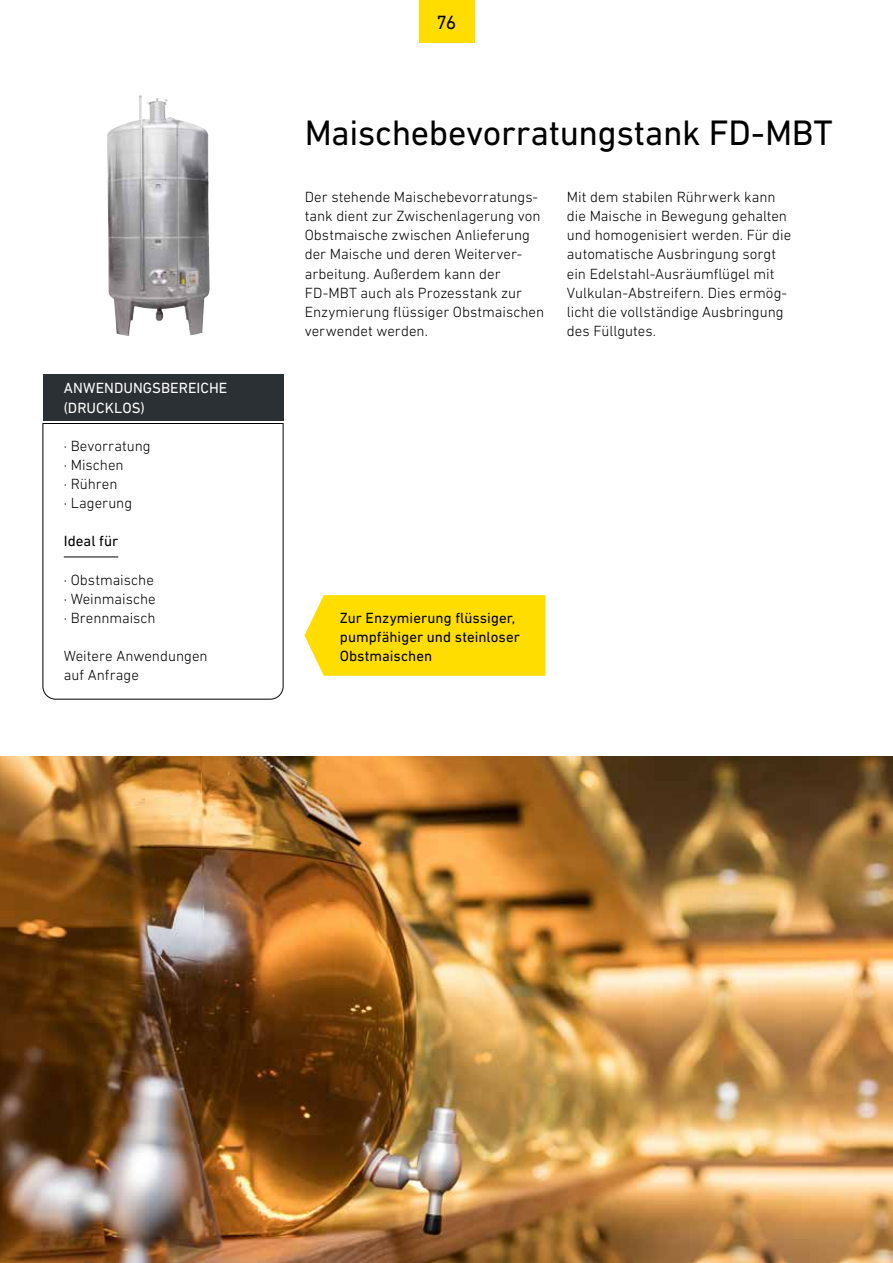
<style>
.page{position:relative;width:893px;height:1263px;background:#fff}
.page>*{position:absolute;margin:0;border:0;box-sizing:border-box;transform-origin:0 0}
.t1{font:36px "DIN Next LT Pro";letter-spacing:-.015em;color:#000}
.t2{font:19.5px "DIN Next LT Pro";color:#000}
.t3{font:300 15px/19.2px "DIN Next LT Pro";color:#000}
.t4{font:15px/19.2px "DIN Next LT Pro";color:#000}
.t5{font:15px/19.2px "DIN Next LT Pro";letter-spacing:.005em;color:#fff}
</style>
<div class="page">
<img style="left:107px;top:95px;width:103px;height:241px">
<img style="left:0;top:757px;width:893px;height:506px">
<div style="left:43px;top:374px;width:240px;height:47px;background:#2b3034"></div>
<svg style="left:42px;top:423px;width:242px;height:277px"></svg>
<hr style="left:64px;top:557px;width:54px;height:1px;background:#000">
<div style="left:304px;top:595px;width:241px;height:81px;background:#fd0"></div>
<div style="left:419px;top:0;width:55px;height:43px;background:#fd0"></div>
<p class="t5" style="left:64px;top:378px;width:165px">ANWENDUNGSBEREICHE (DRUCKLOS)</p>
<p class="t3" style="left:64px;top:436px;width:88px">· Bevorratung · Mischen<br>· Rühren<br>· Lagerung</p>
<p class="t4" style="left:64px;top:531px;width:56px">Ideal für</p>
<p class="t3" style="left:64px;top:570px;width:93px">· Obstmaische · Weinmaische · Brennmaisch</p>
<p class="t3" style="left:64px;top:646px;width:145px">Weitere Anwendungen auf Anfrage</p>
<h2 class="t2" style="left:437px;top:11px;width:21px">76</h2>
<h1 class="t1" style="left:305px;top:112px;width:530px">Maischebevorratungstank FD-MBT</h1>
<p class="t3" style="left:305px;top:187px;width:241px">Der stehende Maischebevorratungs&shy;tank dient zur Zwischenlagerung von<br>Obstmaische zwischen Anlieferung der Maische und deren Weiterver&shy;arbeitung. Außerdem kann der<br>FD-MBT auch als Prozesstank zur<br>Enzymierung flüssiger Obstmaischen verwendet werden.</p>
<p class="t3" style="left:567px;top:187px;width:226px">Mit dem stabilen Rührwerk kann die Maische in Bewegung gehalten und homogenisiert werden. Für die automatische Ausbringung sorgt ein Edelstahl-Ausräumflügel mit<br>Vulkulan-Abstreifern. Dies ermög&shy;licht die vollständige Ausbringung des Füllgutes.</p>
<p class="t4" style="left:340px;top:608px;width:182px">Zur Enzymierung flüssiger, pumpfähiger und steinloser<br>Obstmaischen</p>
</div>
